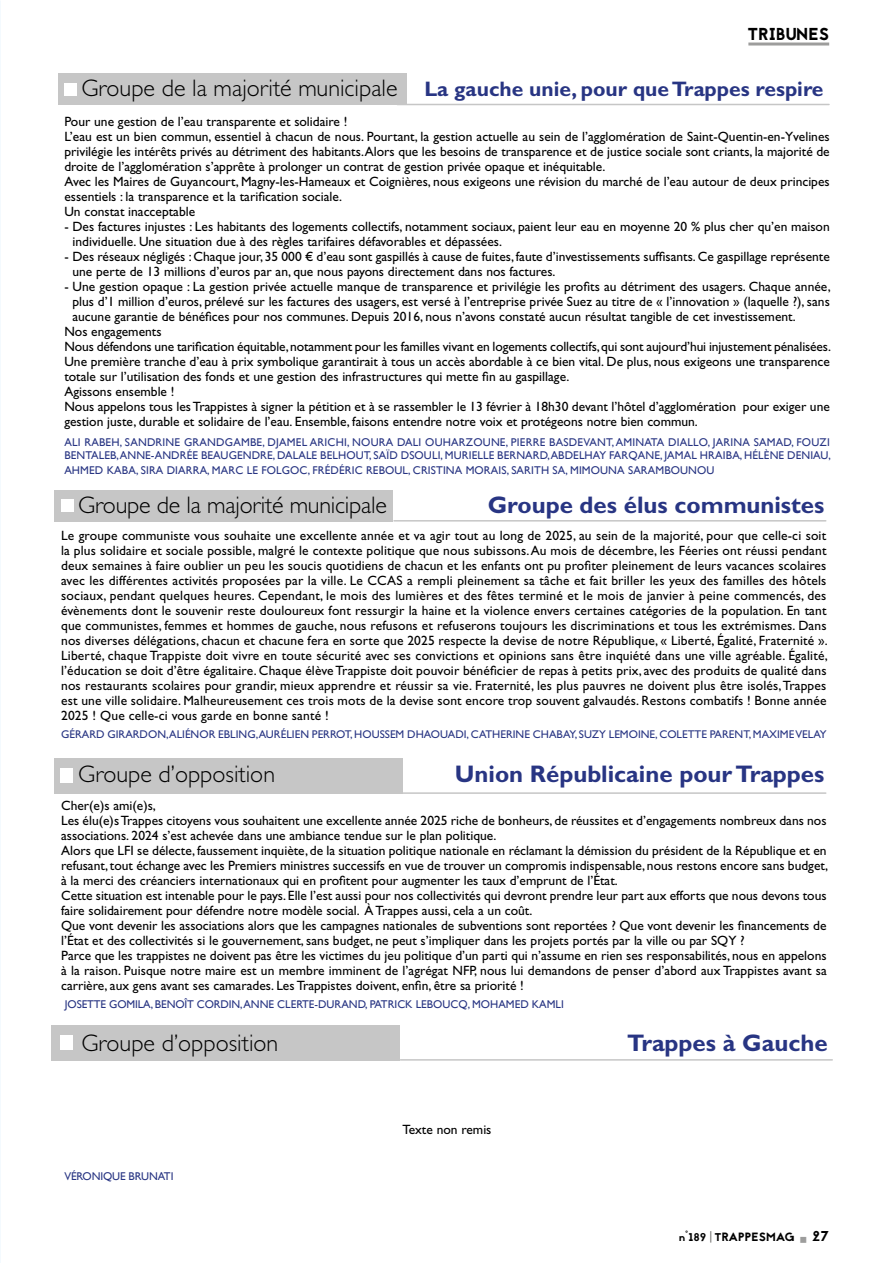
<style>
.page{position:relative;width:893px;height:1263px;background:#fff}
.page>*{position:absolute;margin:0;border:0;box-sizing:border-box;transform-origin:0 0}
.t1{font:700 24px "Gill Sans Std";color:#283583}
.t2{font:300 24px "Gill Sans Std";color:#000}
.t3{font:700 21px "Gill Sans Std";color:#283583}
.t4{font:17.25px "Jaapokki";letter-spacing:.01em;color:#000}
.t5{font:13.5px/15px "Gill Sans Std";color:#000}
.t6{font:12px "Jaapokki";letter-spacing:.01em;color:#000}
.t7{font:11.25px/13.5px "Gill Sans";letter-spacing:.01em;color:#283583}
.t8{font:11.25px "Gill Sans Std";color:#283583}
.t9{font:11.25px "Gill Sans";letter-spacing:-.01em;color:#283583}
.s1{font-weight:300;font-size:24px;color:#000}
.s2{font-size:11.25px}
.s3{font-size:14.25px}
</style>
<div class="page">
<hr style="left:748px;top:43px;width:81px;height:3px;background:#9d9d9c">
<div style="left:55px;top:490px;width:338px;height:32px;background:#c6c6c6"></div>
<hr style="left:394px;top:520px;width:432px;height:2px;background:#c6c6c6">
<div style="left:61px;top:499px;width:13px;height:13px;background:#fff"></div>
<div style="left:51px;top:1025px;width:349px;height:36px;background:#c6c6c6"></div>
<hr style="left:400px;top:1059px;width:432px;height:1px;background:#c6c6c6">
<div style="left:60px;top:1035px;width:12px;height:14px;background:#fff"></div>
<div style="left:55px;top:759px;width:348px;height:35px;background:#c6c6c6"></div>
<hr style="left:394px;top:792px;width:432px;height:2px;background:#c6c6c6">
<div style="left:61px;top:768px;width:12px;height:14px;background:#fff"></div>
<hr style="left:397px;top:104px;width:432px;height:1px;background:#c6c6c6">
<div style="left:58px;top:74px;width:349px;height:31px;background:#c6c6c6"></div>
<div style="left:64px;top:83px;width:13px;height:13px;background:#fff"></div>
<p class="t4" style="left:748px;top:22px;width:83px">TRIBUNES</p>
<h2 class="t3" style="left:81px;top:77px;width:744px"><span class="s1">Groupe de la majorité municipale</span> La gauche unie, pour que Trappes respire</h2>
<p class="t5" style="left:64px;top:114px;width:767px">Pour une gestion de l’eau transparente et solidaire !<br>L’eau est un bien commun, essentiel à chacun de nous. Pourtant, la gestion actuelle au sein de l’agglomération de Saint-Quentin-en-Yvelines privilégie les intérêts privés au détriment des habitants. Alors que les besoins de transparence et de justice sociale sont criants, la majorité de droite de l’agglomération s’apprête à prolonger un contrat de gestion privée opaque et inéquitable.<br>Avec les Maires de Guyancourt, Magny-les-Hameaux et Coignières, nous exigeons une révision du marché de l’eau autour de deux principes essentiels : la transparence et la tarification sociale.<br>Un constat inacceptable</p>
<p class="t5" style="left:72px;top:219px;width:759px;text-indent:-8px">- Des factures injustes : Les habitants des logements collectifs, notamment sociaux, paient leur eau en moyenne 20 % plus cher qu’en maison individuelle. Une situation due à des règles tarifaires défavorables et dépassées.</p>
<p class="t5" style="left:72px;top:249px;width:759px;text-indent:-8px">- Des réseaux négligés : Chaque jour, 35 000 € d’eau sont gaspillés à cause de fuites, faute d’investissements suffisants. Ce gaspillage représente une perte de 13 millions d’euros par an, que nous payons directement dans nos factures.</p>
<p class="t5" style="left:64px;top:279px;width:768px">- Une gestion opaque : La gestion privée actuelle manque de transparence et privilégie les profits au détriment des usagers. Chaque année,</p>
<p class="t5" style="left:72px;top:294px;width:759px">plus d’1 million d’euros, prélevé sur les factures des usagers, est versé à l’entreprise privée Suez au titre de « l’innovation » (laquelle ?), sans</p>
<p class="t5" style="left:72px;top:309px;width:725px">aucune garantie de bénéfices pour nos communes. Depuis 2016, nous n’avons constaté aucun résultat tangible de cet investissement.</p>
<p class="t5" style="left:64px;top:324px;width:99px">Nos engagements</p>
<p class="t5" style="left:64px;top:339px;width:768px">Nous défendons une tarification équitable, notamment pour les familles vivant en logements collectifs, qui sont aujourd’hui injustement pénalisées.</p>
<p class="t5" style="left:64px;top:354px;width:767px">Une première tranche d’eau à prix symbolique garantirait à tous un accès abordable à ce bien vital. De plus, nous exigeons une transparence</p>
<p class="t5" style="left:64px;top:369px;width:506px">totale sur l’utilisation des fonds et une gestion des infrastructures qui mette fin au gaspillage.</p>
<p class="t5" style="left:64px;top:384px;width:112px">Agissons ensemble !</p>
<p class="t5" style="left:64px;top:399px;width:767px">Nous appelons tous les Trappistes à signer la pétition et à se rassembler le 13 février à 18h30 devant l’hôtel d’agglomération pour exiger une</p>
<p class="t5" style="left:64px;top:414px;width:635px">gestion juste, durable et solidaire de l’eau. Ensemble, faisons entendre notre voix et protégeons notre bien commun.</p>
<p class="t7" style="left:64px;top:435px;width:768px">ALI RABEH, SANDRINE GRANDGAMBE, DJAMEL ARICHI, NOURA DALI OUHARZOUNE, PIERRE BASDEVANT, AMINATA DIALLO, JARINA SAMAD, FOUZI<br>BENTALEB, ANNE-ANDRÉE BEAUGENDRE, DALALE BELHOUT, SAÏD DSOULI, MURIELLE BERNARD, ABDELHAY FARQANE, JAMAL HRAIBA, HÉLÈNE DENIAU,</p>
<p class="t7" style="left:64px;top:464px;width:652px">AHMED KABA, SIRA DIARRA, MARC LE FOLGOC, FRÉDÉRIC REBOUL, CRISTINA MORAIS, SARITH SA, MIMOUNA SARAMBOUNOU</p>
<h1 class="t2" style="left:78px;top:491px;width:310px">Groupe de la majorité municipale</h1>
<h1 class="t1" style="left:488px;top:490px;width:338px">Groupe des élus communistes</h1>
<p class="t5" style="left:61px;top:528px;width:768px">Le groupe communiste vous souhaite une excellente année et va agir tout au long de 2025, au sein de la majorité, pour que celle-ci soit la plus solidaire et sociale possible, malgré le contexte politique que nous subissons. Au mois de décembre, les Féeries ont réussi pendant deux semaines à faire oublier un peu les soucis quotidiens de chacun et les enfants ont pu profiter pleinement de leurs vacances scolaires avec les différentes activités proposées par la ville. Le CCAS a rempli pleinement sa tâche et fait briller les yeux des familles des hôtels sociaux, pendant quelques heures. Cependant, le mois des lumières et des fêtes terminé et le mois de janvier à peine commencés, des évènements dont le souvenir reste douloureux font ressurgir la haine et la violence envers certaines catégories de la population. En tant que communistes, femmes et hommes de gauche, nous refusons et refuserons toujours les discriminations et tous les extrémismes. Dans nos diverses délégations, chacun et chacune fera en sorte que 2025 respecte la devise de notre République, « Liberté, Égalité, Fraternité ».<br>Liberté, chaque Trappiste doit vivre en toute sécurité avec ses convictions et opinions sans être inquiété dans une ville agréable. Égalité, l’éducation se doit d’être égalitaire. Chaque élève Trappiste doit pouvoir bénéficier de repas à petits prix, avec des produits de qualité dans nos restaurants scolaires pour grandir, mieux apprendre et réussir sa vie. Fraternité, les plus pauvres ne doivent plus être isolés, Trappes est une ville solidaire. Malheureusement ces trois mots de la devise sont encore trop souvent galvaudés. Restons combatifs ! Bonne année 2025 ! Que celle-ci vous garde en bonne santé !</p>
<p class="t8" style="left:61px;top:728px;width:767px">GÉRARD GIRARDON,ALIÉNOR EBLING,AURÉLIEN PERROT, HOUSSEM DHAOUADI, CATHERINE CHABAY, SUZY LEMOINE, COLETTE PARENT, MAXIME VELAY</p>
<h1 class="t2" style="left:78px;top:761px;width:198px">Groupe d’opposition</h1>
<h1 class="t1" style="left:455px;top:760px;width:371px">Union Républicaine pour Trappes</h1>
<p class="t5" style="left:61px;top:798px;width:768px">Cher(e)s ami(e)s,<br>Les élu(e)s Trappes citoyens vous souhaitent une excellente année 2025 riche de bonheurs, de réussites et d’engagements nombreux dans nos associations. 2024 s’est achevée dans une ambiance tendue sur le plan politique.<br>Alors que LFI se délecte, faussement inquiète, de la situation politique nationale en réclamant la démission du président de la République et en refusant, tout échange avec les Premiers ministres successifs en vue de trouver un compromis indispensable, nous restons encore sans budget, à la merci des créanciers internationaux qui en profitent pour augmenter les taux d’emprunt de l’État.<br>Cette situation est intenable pour le pays. Elle l’est aussi pour nos collectivités qui devront prendre leur part aux efforts que nous devons tous faire solidairement pour défendre notre modèle social. À Trappes aussi, cela a un coût.<br>Que vont devenir les associations alors que les campagnes nationales de subventions sont reportées ? Que vont devenir les financements de l’État et des collectivités si le gouvernement, sans budget, ne peut s’impliquer dans les projets portés par la ville ou par SQY ?<br>Parce que les trappistes ne doivent pas être les victimes du jeu politique d’un parti qui n’assume en rien ses responsabilités, nous en appelons à la raison. Puisque notre maire est un membre imminent de l’agrégat NFP, nous lui demandons de penser d’abord aux Trappistes avant sa carrière, aux gens avant ses camarades. Les Trappistes doivent, enfin, être sa priorité !</p>
<p class="t7" style="left:65px;top:998px;width:501px">JOSETTE GOMILA, BENOÎT CORDIN,ANNE CLERTE-DURAND, PATRICK LEBOUCQ, MOHAMED KAMLI</p>
<h1 class="t2" style="left:81px;top:1029px;width:198px">Groupe d’opposition</h1>
<h1 class="t1" style="left:627px;top:1029px;width:202px">Trappes à Gauche</h1>
<p class="t9" style="left:64px;top:1170px;width:111px">VÉRONIQUE BRUNATI</p>
<p class="t5" style="left:403px;top:1122px;width:90px">Texte non remis</p>
<p class="t6" style="left:679px;top:1228px;width:152px"><span class="s2">n°189 T</span>RAPPESMAG <span class="s3">27</span></p>
</div>
